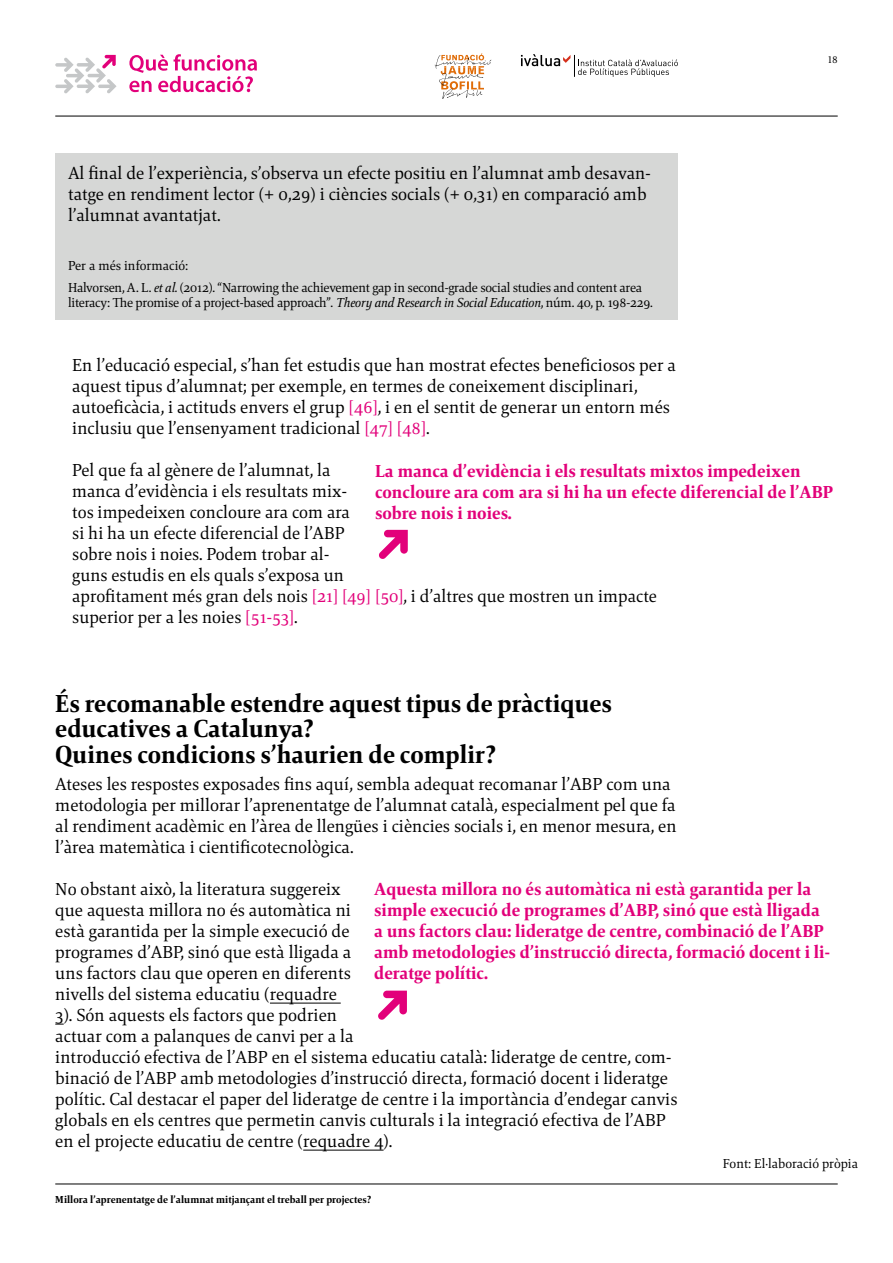
<style>
.page{position:relative;width:893px;height:1263px;background:#fff}
.page>*{position:absolute;margin:0;border:0;box-sizing:border-box;transform-origin:0 0}
.t1{font:800 25.5px/25.5px "Mangan Nova";color:#000}
.t2{font:18px/21px "Mangan Nova";color:#000}
.t3{font:800 18px/21px "Mangan Nova";color:#e2007a}
.t4{font:13.5px/21.5px "Mangan Nova";letter-spacing:-.02em;color:#000}
.t5{font:13.5px "Mangan Nova";color:#000}
.t6{font:800 10.5px "Mangan Nova";color:#000}
.t7{font:10.5px "Mangan Nova";color:#000}
.s1{font-style:italic}
.s2{color:#e2007a}
</style>
<div class="page">
<hr style="left:55px;top:1184px;width:783px;height:1px;background:#000">
<hr style="left:55px;top:116px;width:783px;height:1px;background:#000">
<svg style="left:435px;top:53px;width:56px;height:46px"></svg>
<svg style="left:521px;top:54px;width:157px;height:23px"></svg>
<svg style="left:55px;top:55px;width:62px;height:39px"></svg>
<svg style="left:129px;top:54px;width:128px;height:38px"></svg>
<hr style="left:270px;top:1003px;width:71px;height:1px;background:#000">
<hr style="left:303px;top:1150px;width:81px;height:1px;background:#000">
<svg style="left:379px;top:530px;width:29px;height:29px"></svg>
<svg style="left:378px;top:991px;width:29px;height:29px"></svg>
<div style="left:55px;top:153px;width:623px;height:166px;background:#d6d7d6"></div>
<p class="t2" style="left:68px;top:163px;width:584px">Al final de l’experiència, s’observa un efecte positiu en l’alumnat amb desavan&shy;tatge en rendiment lector (+ 0,29) i ciències socials (+ 0,31) en comparació amb l’alumnat avantatjat.</p>
<p class="t4" style="left:68px;top:255px;width:576px">Per a més informació:<br>Halvorsen, A. L. <span class="s1">et al.</span> (2012). “Narrowing the achievement gap in second-grade social studies and content area</p>
<p class="t4" style="left:68px;top:291px;width:586px">literacy: The promise of a project-based approach”. <span class="s1">Theory and Research in Social Education</span>, núm. 40, p. 198-229.</p>
<p class="t7" style="left:828px;top:53px;width:11px">18</p>
<p class="t2" style="left:72px;top:354px;width:605px">En l’educació especial, s’han fet estudis que han mostrat efectes beneficiosos per a aquest tipus d’alumnat; per exemple, en termes de coneixement disciplinari, autoeficàcia, i actituds envers el grup <span class="s2">[46]</span>, i en el sentit de generar un entorn més inclusiu que l’ensenyament tradicional <span class="s2">[47] [48]</span>.</p>
<p class="t2" style="left:72px;top:459px;width:586px">Pel que fa al gènere de l’alumnat, la<br>manca d’evidència i els resultats mix-<br>tos impedeixen concloure ara com ara<br>si hi ha un efecte diferencial de l’ABP<br>sobre nois i noies. Podem trobar al-<br>guns estudis en els quals s’exposa un<br>aprofitament més gran dels nois <span class="s2">[21] [49] [50]</span>, i d’altres que mostren un impacte superior per a les noies <span class="s2">[51-53]</span>.</p>
<p class="t3" style="left:375px;top:460px;width:460px">La manca d’evidència i els resultats mixtos impedeixen concloure ara com ara si hi ha un efecte diferencial de l’ABP sobre nois i noies.</p>
<h1 class="t1" style="left:55px;top:690px;width:558px">És recomanable estendre aquest tipus de pràctiques educatives a Catalunya?<br>Quines condicions s’haurien de complir?</h1>
<p class="t2" style="left:55px;top:773px;width:623px">Ateses les respostes exposades fins aquí, sembla adequat recomanar l’ABP com una metodologia per millorar l’aprenentatge de l’alumnat català, especialment pel que fa al rendiment acadèmic en l’àrea de llengües i ciències socials i, en menor mesura, en l’àrea matemàtica i cientificotecnològica.</p>
<p class="t2" style="left:55px;top:878px;width:624px">No obstant això, la literatura suggereix<br>que aquesta millora no és automàtica ni<br>està garantida per la simple execució de<br>programes d’ABP, sinó que està lligada a<br>uns factors clau que operen en diferents<br>nivells del sistema educatiu (requadre<br>3). Són aquests els factors que podrien<br>actuar com a palanques de canvi per a la<br>introducció efectiva de l’ABP en el sistema educatiu català: lideratge de centre, com&shy;binació de l’ABP amb metodologies d’instrucció directa, formació docent i lideratge polític. Cal destacar el paper del lideratge de centre i la importància d’endegar canvis globals en els centres que permetin canvis culturals i la integració efectiva de l’ABP en el projecte educatiu de centre (requadre 4).</p>
<p class="t3" style="left:374px;top:879px;width:457px">Aquesta millora no és automàtica ni està garantida per la simple execució de programes d’ABP, sinó que està lligada a uns factors clau: lideratge de centre, combinació de l’ABP amb metodologies d’instrucció directa, formació docent i li&shy;deratge polític.</p>
<p class="t6" style="left:55px;top:1192px;width:318px">Millora l’aprenentatge de l’alumnat mitjançant el treball per projectes?</p>
<p class="t5" style="left:723px;top:1155px;width:137px">Font: El·laboració pròpia</p>
</div>
